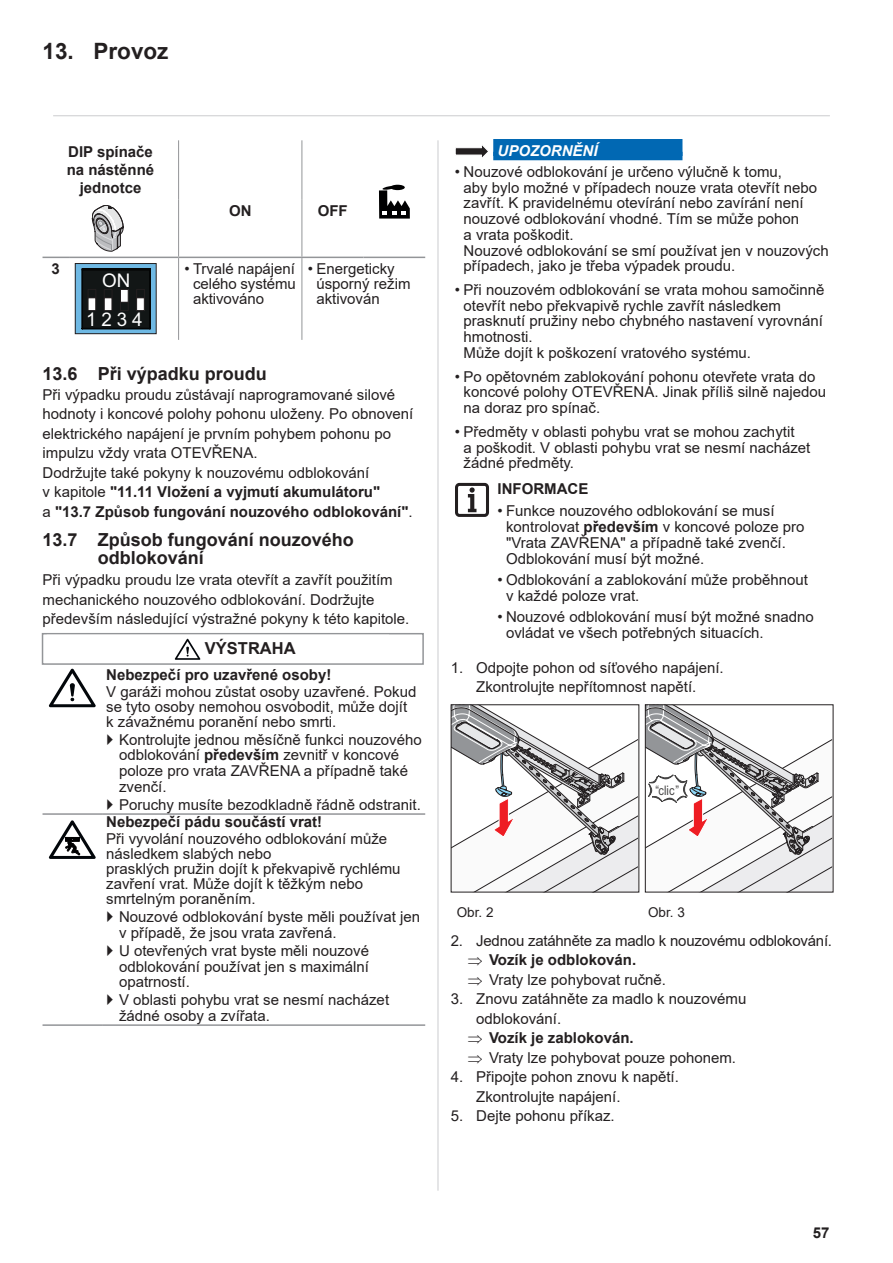
<style>
.page{position:relative;width:893px;height:1263px;background:#fff}
.page>*{position:absolute;margin:0;border:0;box-sizing:border-box;transform-origin:0 0}
.t1{font:700 22.5px "Arial";color:#231f20}
.t2{font:18.75px/39.2px "Arial";letter-spacing:.255em;color:#fff;text-align:center}
.t3{font:700 18px/18px "Arial";color:#231f20}
.t4{font:700 16.5px "Arial";color:#231f20}
.t5{font:15px/15.8px "Arial";color:#231f20}
.t6{font:700 15px/18px "Arial";color:#231f20;text-align:center}
.t7{font:italic 700 15px "Arial";color:#fff}
.t8{font:13.5px "Arial";color:#231f20}
.t9{font:13.2px "Arial";color:#454444;scale:.84 1}
.s1{font-weight:700}
</style>
<div class="page">
<hr style="left:53px;top:115px;width:777px;height:1px;background:#d1d2d4">
<hr style="left:437px;top:140px;width:2px;height:1051px;background:#d1d2d4">
<hr style="left:178px;top:140px;width:1px;height:59px;background:#939598">
<hr style="left:302px;top:140px;width:1px;height:59px;background:#939598">
<hr style="left:178px;top:199px;width:1px;height:58px;background:#939598">
<hr style="left:302px;top:199px;width:1px;height:58px;background:#939598">
<hr style="left:178px;top:258px;width:1px;height:82px;background:#939598">
<hr style="left:302px;top:258px;width:1px;height:82px;background:#939598">
<hr style="left:364px;top:257px;width:61px;height:1px;background:#939598">
<svg style="left:43px;top:257px;width:26px;height:1px"></svg>
<hr style="left:69px;top:257px;width:110px;height:1px;background:#939598">
<hr style="left:179px;top:257px;width:123px;height:1px;background:#939598">
<hr style="left:302px;top:257px;width:62px;height:1px;background:#939598">
<svg style="left:379px;top:186px;width:31px;height:33px"></svg>
<div style="left:390px;top:185px;width:15px;height:5px;background:#000001;border-radius:50%"></div>
<svg style="left:92px;top:205px;width:31px;height:46px"></svg>
<svg style="left:77px;top:265px;width:77px;height:67px"></svg>
<div style="left:136px;top:297px;width:9px;height:14px;background:#fff;border:1px solid #231f20"></div>
<div style="left:136px;top:289px;width:9px;height:9px;background:#121616;border:1px solid #231f20"></div>
<div style="left:120px;top:289px;width:9px;height:14px;background:#fff;border:1px solid #231f20"></div>
<div style="left:120px;top:302px;width:9px;height:9px;background:#121616;border:1px solid #231f20"></div>
<div style="left:104px;top:297px;width:8px;height:14px;background:#fff;border:1px solid #231f20"></div>
<div style="left:104px;top:289px;width:8px;height:9px;background:#121616;border:1px solid #231f20"></div>
<div style="left:88px;top:297px;width:8px;height:14px;background:#fff;border:1px solid #231f20"></div>
<div style="left:88px;top:289px;width:8px;height:9px;background:#121616;border:1px solid #231f20"></div>
<div style="left:75px;top:263px;width:81px;height:71px;border:1px solid #231f20"></div>
<hr style="left:43px;top:813px;width:59px;height:2px;background:#939598">
<hr style="left:102px;top:813px;width:323px;height:2px;background:#939598">
<hr style="left:43px;top:1024px;width:59px;height:2px;background:#939598">
<hr style="left:102px;top:1024px;width:323px;height:2px;background:#939598">
<div style="left:42px;top:633px;width:382px;height:32px;border:2px solid #939598"></div>
<div style="left:47px;top:635px;width:342px;height:19px;background:#fff"></div>
<svg style="left:175px;top:639px;width:25px;height:21px"></svg>
<svg style="left:49px;top:669px;width:47px;height:38px"></svg>
<svg style="left:49px;top:820px;width:47px;height:39px"></svg>
<div style="left:493px;top:139px;width:189px;height:17px;background:#0168b3"></div>
<div style="left:493px;top:152px;width:189px;height:8px;background:#0168b3"></div>
<svg style="left:451px;top:706px;width:187px;height:187px"></svg>
<svg style="left:645px;top:706px;width:187px;height:187px"></svg>
<div style="left:645px;top:704px;width:188px;height:188px;border:1px solid #231f20"></div>
<svg style="left:455px;top:145px;width:33px;height:13px"></svg>
<svg style="left:455px;top:482px;width:34px;height:35px"></svg>
<h1 class="t1" style="left:43px;top:35px;width:128px">13. Provoz</h1>
<p class="t6" style="left:67px;top:143px;width:89px">DIP spínače na nástěnné jednotce</p>
<p class="t6" style="left:229px;top:202px;width:24px">ON</p>
<p class="t6" style="left:318px;top:202px;width:31px">OFF</p>
<p class="t6" style="left:52px;top:260px;width:10px">3</p>
<p class="t2" style="left:86px;top:261px;width:58px">ON<br>1234</p>
<p class="t5" style="left:193px;top:261px;width:104px;line-height:15px;text-align:justify;text-indent:-9px">• Trvalé napájení celého systému aktivováno</p>
<p class="t5" style="left:316px;top:261px;width:96px;line-height:15px;text-indent:-9px">• Energeticky úsporný režim aktivován</p>
<p class="t3" style="left:43px;top:365px;width:226px">13.6 Při výpadku proudu</p>
<p class="t5" style="left:43px;top:385px;width:372px;line-height:19.5px">Při výpadku proudu zůstávají naprogramované silové hodnoty i koncové polohy pohonu uloženy. Po obnovení elektrického napájení je prvním pohybem pohonu po impulzu vždy vrata OTEVŘENA.<br>Dodržujte také pokyny k nouzovému odblokování<br>v kapitole <span class="s1">"11.11 Vložení a vyjmutí akumulátoru"<br></span>a <span class="s1">"13.7 Způsob fungování nouzového odblokování"</span>.</p>
<p class="t3" style="left:98px;top:531px;width:258px;text-indent:-55px">13.7 Způsob fungování nouzového odblokování</p>
<p class="t5" style="left:43px;top:570px;width:368px;line-height:19.5px">Při výpadku proudu lze vrata otevřít a zavřít použitím mechanického nouzového odblokování. Dodržujte především následující výstražné pokyny k této kapitole.</p>
<p class="t4" style="left:205px;top:637px;width:92px">VÝSTRAHA</p>
<p class="t6" style="left:106px;top:665px;width:227px">Nebezpečí pro uzavřené osoby!</p>
<p class="t5" style="left:106px;top:684px;width:312px;line-height:15px">V garáži mohou zůstat osoby uzavřené. Pokud se tyto osoby nemohou osvobodit, může dojít k závažnému poranění nebo smrti.</p>
<p class="t5" style="left:119px;top:731px;width:304px">Kontrolujte jednou měsíčně funkci nouzového odblokování <span class="s1">především</span> zevnitř v koncové poloze pro vrata ZAVŘENA a případně také zvenčí.</p>
<p class="t5" style="left:119px;top:796px;width:303px">Poruchy musíte bezodkladně řádně odstranit.</p>
<p class="t6" style="left:106px;top:813px;width:217px">Nebezpečí pádu součástí vrat!</p>
<p class="t5" style="left:106px;top:831px;width:296px;line-height:15px">Při vyvolání nouzového odblokování může následkem slabých nebo<br>prasklých pružin dojít k překvapivě rychlému zavření vrat. Může dojít k těžkým nebo smrtelným poraněním.</p>
<p class="t5" style="left:119px;top:909px;width:302px">Nouzové odblokování byste měli používat jen v případě, že jsou vrata zavřená.</p>
<p class="t5" style="left:119px;top:942px;width:252px;text-align:justify">U otevřených vrat byste měli nouzové odblokování používat jen s maximální opatrností.</p>
<p class="t5" style="left:119px;top:992px;width:272px">V oblasti pohybu vrat se nesmí nacházet žádné osoby a zvířata.</p>
<p class="t7" style="left:497px;top:141px;width:102px">UPOZORNĚNÍ</p>
<p class="t5" style="left:463px;top:164px;width:367px;text-indent:-9px">• Nouzové odblokování je určeno výlučně k tomu,<br>aby bylo možné v případech nouze vrata otevřít nebo zavřít. K pravidelnému otevírání nebo zavírání není nouzové odblokování vhodné. Tím se může pohon<br>a vrata poškodit.<br>Nouzové odblokování se smí používat jen v nouzových případech, jako je třeba výpadek proudu.</p>
<p class="t5" style="left:463px;top:282px;width:362px;text-indent:-9px">• Při nouzovém odblokování se vrata mohou samočinně otevřít nebo překvapivě rychle zavřít následkem prasknutí pružiny nebo chybného nastavení vyrovnání hmotnosti.<br>Může dojít k poškození vratového systému.</p>
<p class="t5" style="left:463px;top:368px;width:364px;text-indent:-9px">• Po opětovném zablokování pohonu otevřete vrata do koncové polohy OTEVŘENA. Jinak příliš silně najedou na doraz pro spínač.</p>
<p class="t5" style="left:463px;top:424px;width:348px;text-indent:-9px">• Předměty v oblasti pohybu vrat se mohou zachytit<br>a poškodit. V oblasti pohybu vrat se nesmí nacházet žádné předměty.</p>
<p class="t6" style="left:497px;top:480px;width:92px">INFORMACE</p>
<p class="t5" style="left:506px;top:503px;width:300px;text-indent:-9px">• Funkce nouzového odblokování se musí kontrolovat <span class="s1">především</span> v koncové poloze pro "Vrata ZAVŘENA" a případně také zvenčí.<br>Odblokování musí být možné.</p>
<p class="t5" style="left:506px;top:572px;width:303px;text-indent:-9px">• Odblokování a zablokování může proběhnout v každé poloze vrat.</p>
<p class="t5" style="left:506px;top:609px;width:309px;text-indent:-9px">• Nouzové odblokování musí být možné snadno ovládat ve všech potřebných situacích.</p>
<p class="t5" style="left:451px;top:658px;width:274px;line-height:19.5px;text-align:center">1. Odpojte pohon od síťového napájení.<br>Zkontrolujte nepřítomnost napětí.</p>
<p class="t9" style="left:655px;top:782px;width:30px">“clic”</p>
<p class="t8" style="left:457px;top:902px;width:38px">Obr. 2</p>
<p class="t8" style="left:648px;top:902px;width:38px">Obr. 3</p>
<p class="t5" style="left:468px;top:931px;width:366px;line-height:19.5px;text-indent:-17px">2. Jednou zatáhněte za madlo k nouzovému odblokování. ⇒ <span class="s1">Vozík je odblokován.<br></span>⇒ Vraty lze pohybovat ručně.</p>
<p class="t5" style="left:451px;top:991px;width:297px">3. Znovu zatáhněte za madlo k nouzovému</p>
<p class="t5" style="left:476px;top:1011px;width:87px">odblokování.</p>
<p class="t6" style="left:468px;top:1029px;width:168px">⇒ Vozík je zablokován.</p>
<p class="t5" style="left:468px;top:1050px;width:270px">⇒ Vraty lze pohybovat pouze pohonem.</p>
<p class="t5" style="left:476px;top:1067px;width:204px;line-height:19.5px;text-indent:-26px">4. Připojte pohon znovu k napětí.<br>Zkontrolujte napájení.</p>
<p class="t5" style="left:451px;top:1108px;width:165px">5. Dejte pohonu příkaz.</p>
<p class="t6" style="left:813px;top:1224px;width:18px">57</p>
</div>
